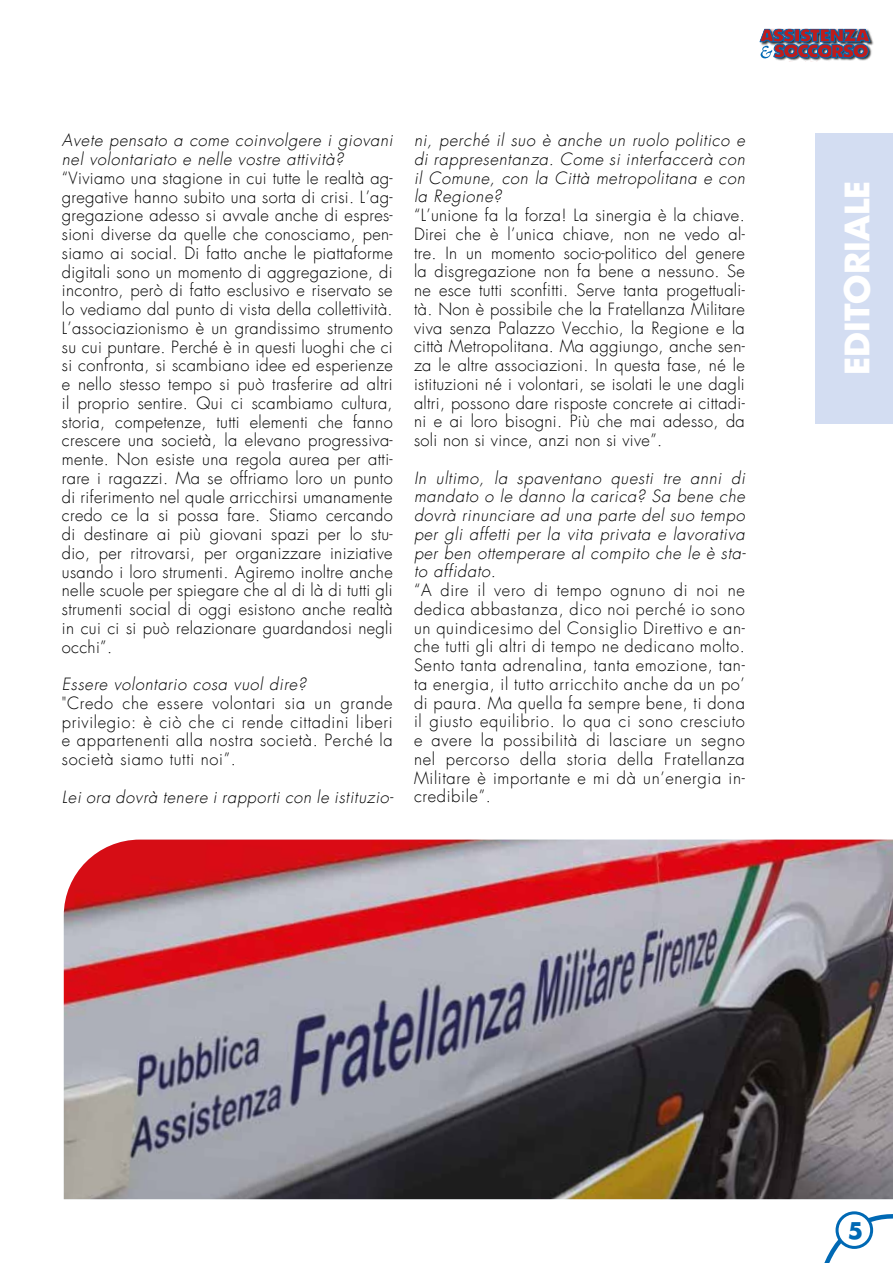
<style>
.page{position:relative;width:893px;height:1263px;background:#fff}
.page>*{position:absolute;margin:0;border:0;box-sizing:border-box;transform-origin:0 0}
.t1{font:700 33px "Futura LT";color:#fff}
.t2{font:700 22.5px "Futura LT";color:#0069b4}
.t3{font:300 16.5px/18.8px "Futura LT";letter-spacing:.03em;color:#000;text-align:justify}
.t4{font:italic 300 16.5px/18.8px "Futura LT";letter-spacing:.04em;color:#000;text-align:justify}
</style>
<div class="page">
<svg style="left:824px;top:1211px;width:69px;height:52px"></svg>
<div style="left:837px;top:1213px;width:35px;height:34px;background:#fff;border-radius:50%"></div>
<div style="left:835px;top:1211px;width:38px;height:38px;border:3px solid #0069b4;border-radius:50%"></div>
<img style="left:775px;top:59px;width:93px;height:2px">
<svg style="left:759px;top:29px;width:115px;height:30px;background:#805a6f"></svg>
<div style="left:816px;top:134px;width:77px;height:290px;background:#d3ddf2"></div>
<img style="left:64px;top:839px;width:829px;height:360px">
<p class="t4" style="left:62px;top:131px;width:332px">Avete pensato a come coinvolgere i giovani nel volontariato e nelle vostre attività?</p>
<p class="t3" style="left:62px;top:169px;width:332px">“Viviamo una stagione in cui tutte le realtà ag&shy;gregative hanno subito una sorta di crisi. L’ag&shy;gregazione adesso si avvale anche di espres&shy;sioni diverse da quelle che conosciamo, pen&shy;siamo ai social. Di fatto anche le piattaforme digitali sono un momento di aggregazione, di incontro, però di fatto esclusivo e riservato se lo vediamo dal punto di vista della collettività.<br>L’associazionismo è un grandissimo strumento su cui puntare. Perché è in questi luoghi che ci si confronta, si scambiano idee ed esperienze e nello stesso tempo si può trasferire ad altri il proprio sentire. Qui ci scambiamo cultura, storia, competenze, tutti elementi che fanno crescere una società, la elevano progressiva&shy;mente. Non esiste una regola aurea per atti&shy;rare i ragazzi. Ma se offriamo loro un punto di riferimento nel quale arricchirsi umanamente credo ce la si possa fare. Stiamo cercando di destinare ai più giovani spazi per lo stu&shy;dio, per ritrovarsi, per organizzare iniziative usando i loro strumenti. Agiremo inoltre anche nelle scuole per spiegare che al di là di tutti gli strumenti social di oggi esistono anche realtà in cui ci si può relazionare guardandosi negli occhi”.</p>
<p class="t4" style="left:62px;top:675px;width:246px">Essere volontario cosa vuol dire?</p>
<p class="t3" style="left:62px;top:694px;width:332px">"Credo che essere volontari sia un grande privilegio: è ciò che ci rende cittadini liberi e appartenenti alla nostra società. Perché la società siamo tutti noi”.</p>
<p class="t4" style="left:62px;top:788px;width:333px">Lei ora dovrà tenere i rapporti con le istituzio-</p>
<p class="t4" style="left:414px;top:131px;width:332px">ni, perché il suo è anche un ruolo politico e di rappresentanza. Come si interfaccerà con il Comune, con la Città metropolitana e con la Regione?</p>
<p class="t3" style="left:414px;top:206px;width:332px">“L’unione fa la forza! La sinergia è la chiave.<br>Direi che è l’unica chiave, non ne vedo al&shy;tre. In un momento socio-politico del genere la disgregazione non fa bene a nessuno. Se ne esce tutti sconfitti. Serve tanta progettuali&shy;tà. Non è possibile che la Fratellanza Militare viva senza Palazzo Vecchio, la Regione e la città Metropolitana. Ma aggiungo, anche sen&shy;za le altre associazioni. In questa fase, né le istituzioni né i volontari, se isolati le une dagli altri, possono dare risposte concrete ai cittadi&shy;ni e ai loro bisogni. Più che mai adesso, da soli non si vince, anzi non si vive”.</p>
<p class="t4" style="left:414px;top:469px;width:333px">In ultimo, la spaventano questi tre anni di mandato o le danno la carica? Sa bene che dovrà rinunciare ad una parte del suo tempo per gli affetti per la vita privata e lavorativa per ben ottemperare al compito che le è sta&shy;to affidato.</p>
<p class="t3" style="left:414px;top:581px;width:332px">“A dire il vero di tempo ognuno di noi ne dedica abbastanza, dico noi perché io sono un quindicesimo del Consiglio Direttivo e an&shy;che tutti gli altri di tempo ne dedicano molto.<br>Sento tanta adrenalina, tanta emozione, tan&shy;ta energia, il tutto arricchito anche da un po’ di paura. Ma quella fa sempre bene, ti dona il giusto equilibrio. Io qua ci sono cresciuto e avere la possibilità di lasciare un segno nel percorso della storia della Fratellanza Militare è importante e mi dà un’energia in&shy;credibile”.</p>
<h1 class="t1" style="left:835px;top:375px;width:195px;rotate:-90deg">EDITORIALE</h1>
<h2 class="t2" style="left:848px;top:1216px;width:17px">5</h2>
</div>
